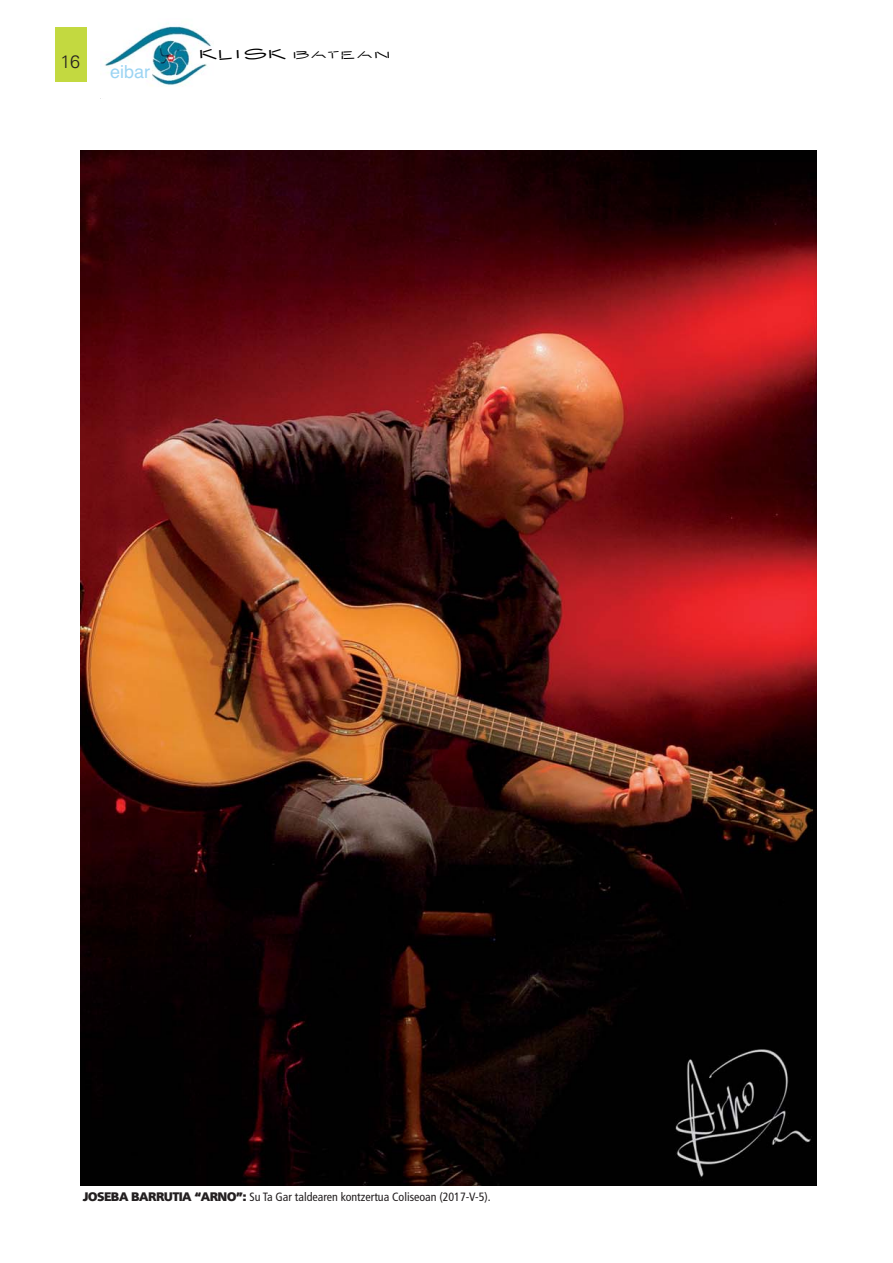
<style>
.page{position:relative;width:893px;height:1263px;background:#fff}
.page>*{position:absolute;margin:0;border:0;box-sizing:border-box;transform-origin:0 0}
.t1{font:18px "Helvetica";color:#9bd4f3}
.t2{font:300 18px "Univers";color:#231f20}
.t3{font:13.5px "Embargo";color:#010000}
.t4{font:condensed 12px "Frutiger";color:#231f20}
.s1{font-size:18px}
.s2{font-family:"Fustian";font-stretch:normal}
</style>
<div class="page">
<div style="left:55px;top:27px;width:31px;height:54px;background:#c3d940"></div>
<img style="left:100px;top:26px;width:111px;height:73px">
<img style="left:81px;top:150px;width:736px;height:1035px">
<h1 class="t2" style="left:60px;top:55px;width:21px">16</h1>
<h1 class="t1" style="left:110px;top:65px;width:42px">eibar</h1>
<p class="t3" style="left:199px;top:45px;width:194px"><span class="s1">klisk</span> batean</p>
<p class="t4" style="left:83px;top:1192px;width:409px"><span class="s2">JOSEBA BARRUTIA “ARNO”:</span> Su Ta Gar taldearen kontzertua Coliseoan (2017-V-5).</p>
</div>
